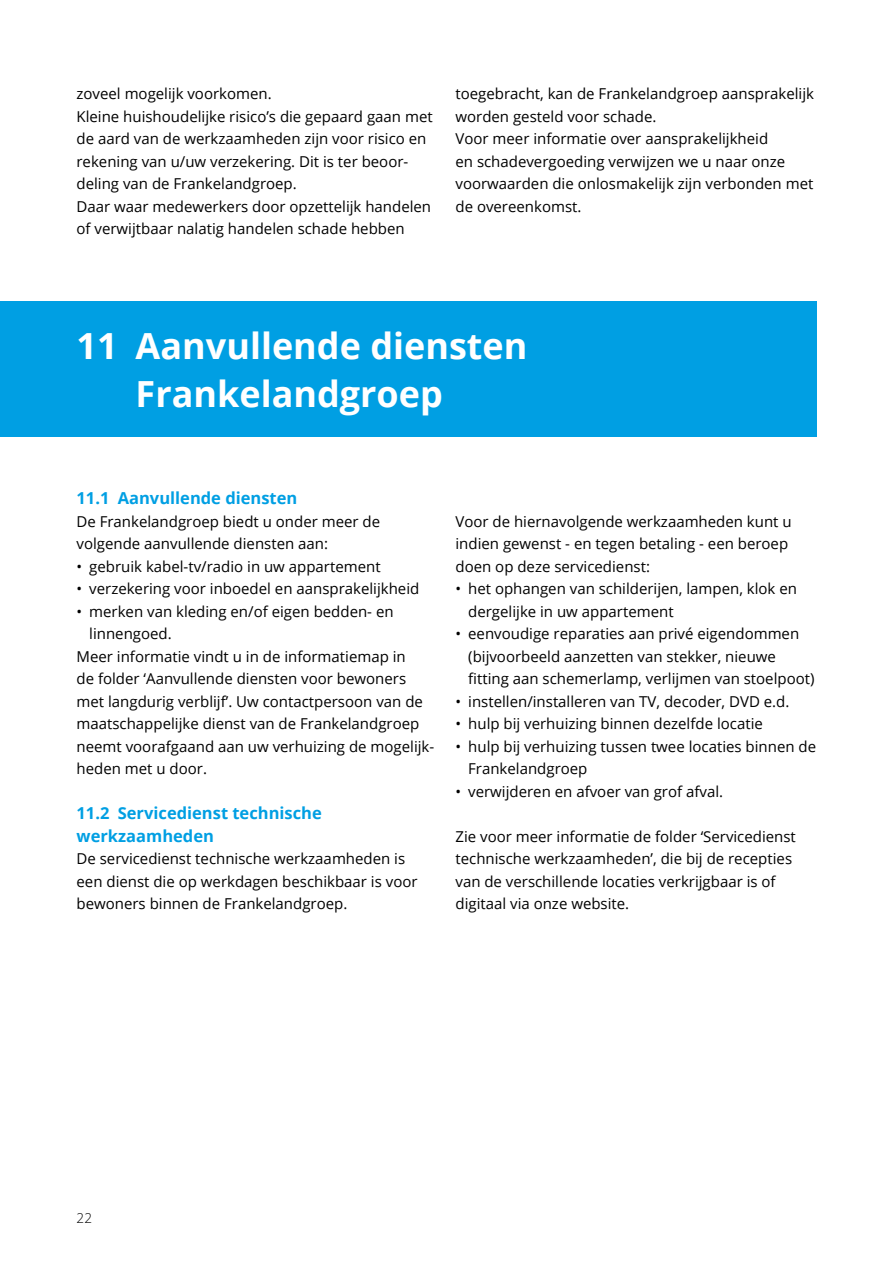
<style>
.page{position:relative;width:893px;height:1263px;background:#fff}
.page>*{position:absolute;margin:0;border:0;box-sizing:border-box;transform-origin:0 0}
.t1{font:700 36px/48px "Open Sans";color:#fff}
.t2{font:700 16.5px/22.5px "Open Sans";color:#009fe3}
.t3{font:15px/22.5px "Open Sans";color:#000}
.t4{font:300 13.5px "Open Sans";color:#000}
</style>
<div class="page">
<div style="left:0;top:301px;width:816px;height:135px;background:#009fe3"></div>
<p class="t3" style="left:77px;top:82px;width:358px">zoveel mogelijk voorkomen.<br>Kleine huishoudelijke risico’s die gepaard gaan met de aard van de werkzaamheden zijn voor risico en rekening van u/uw verzekering. Dit is ter beoor&shy;deling van de Frankelandgroep.<br>Daar waar medewerkers door opzettelijk handelen of verwijtbaar nalatig handelen schade hebben</p>
<p class="t3" style="left:455px;top:82px;width:360px">toegebracht, kan de Frankelandgroep aansprakelijk worden gesteld voor schade.<br>Voor meer informatie over aansprakelijkheid<br>en schadevergoeding verwijzen we u naar onze voorwaarden die onlosmakelijk zijn verbonden met de overeenkomst.</p>
<h1 class="t1" style="left:136px;top:321px;width:393px;text-indent:-59px">11 Aanvullende diensten<br>Frankelandgroep</h1>
<p class="t2" style="left:77px;top:486px;width:222px">11.1 Aanvullende diensten</p>
<p class="t3" style="left:77px;top:509px;width:305px">De Frankelandgroep biedt u onder meer de volgende aanvullende diensten aan:</p>
<p class="t3" style="left:77px;top:554px;width:306px">• gebruik kabel-tv/radio in uw appartement</p>
<p class="t3" style="left:77px;top:577px;width:344px">• verzekering voor inboedel en aansprakelijkheid</p>
<p class="t3" style="left:77px;top:599px;width:319px">• merken van kleding en/of eigen bedden- en</p>
<p class="t3" style="left:89px;top:622px;width:84px">linnengoed.</p>
<p class="t3" style="left:77px;top:644px;width:331px">Meer informatie vindt u in de informatiemap in</p>
<p class="t3" style="left:77px;top:667px;width:331px">de folder ‘Aanvullende diensten voor bewoners</p>
<p class="t3" style="left:77px;top:689px;width:348px">met langdurig verblijf’. Uw contactpersoon van de</p>
<p class="t3" style="left:77px;top:712px;width:344px">maatschappelijke dienst van de Frankelandgroep</p>
<p class="t3" style="left:77px;top:734px;width:359px">neemt voorafgaand aan uw verhuizing de mogelijk-</p>
<p class="t3" style="left:77px;top:757px;width:132px">heden met u door.</p>
<p class="t2" style="left:77px;top:801px;width:247px">11.2 Servicedienst technische werkzaamheden</p>
<p class="t3" style="left:77px;top:847px;width:343px">De servicedienst technische werkzaamheden is een dienst die op werkdagen beschikbaar is voor bewoners binnen de Frankelandgroep.</p>
<p class="t3" style="left:455px;top:509px;width:338px">Voor de hiernavolgende werkzaamheden kunt u indien gewenst - en tegen betaling - een beroep doen op deze servicedienst:</p>
<p class="t3" style="left:468px;top:577px;width:330px;text-indent:-13px">• het ophangen van schilderijen, lampen, klok en dergelijke in uw appartement</p>
<p class="t3" style="left:468px;top:622px;width:348px;text-indent:-13px">• eenvoudige reparaties aan privé eigendommen (bijvoorbeeld aanzetten van stekker, nieuwe fitting aan schemerlamp, verlijmen van stoelpoot)</p>
<p class="t3" style="left:455px;top:689px;width:335px">• instellen/installeren van TV, decoder, DVD e.d.</p>
<p class="t3" style="left:455px;top:712px;width:309px">• hulp bij verhuizing binnen dezelfde locatie</p>
<p class="t3" style="left:468px;top:734px;width:349px;text-indent:-13px">• hulp bij verhuizing tussen twee locaties binnen de<br>Frankelandgroep</p>
<p class="t3" style="left:455px;top:779px;width:269px">• verwijderen en afvoer van grof afval.</p>
<p class="t3" style="left:455px;top:824px;width:342px">Zie voor meer informatie de folder ‘Servicedienst technische werkzaamheden’, die bij de recepties van de verschillende locaties verkrijgbaar is of digitaal via onze website.</p>
<p class="t4" style="left:77px;top:1209px;width:17px">22</p>
</div>
